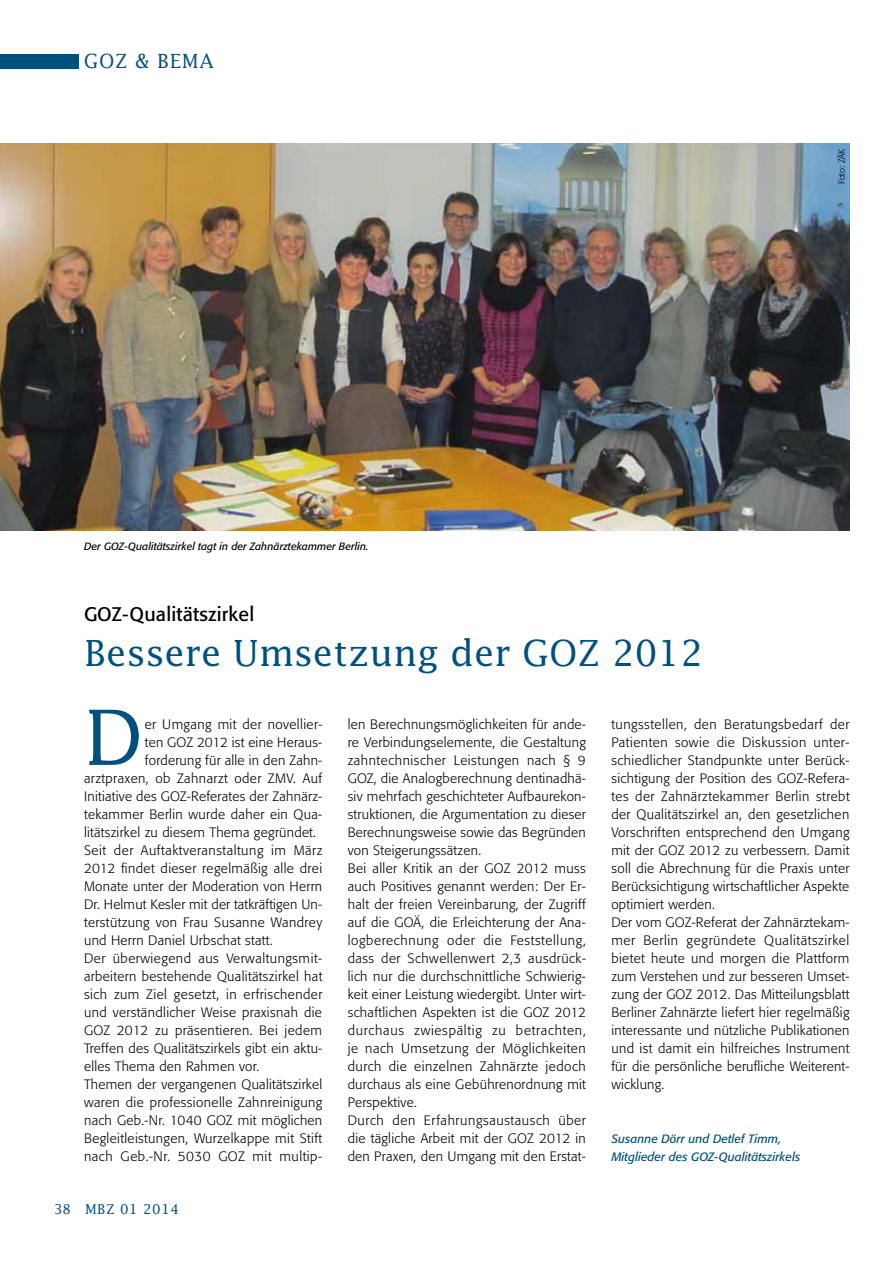
<style>
.page{position:relative;width:893px;height:1263px;background:#fff}
.page>*{position:absolute;margin:0;border:0;box-sizing:border-box;transform-origin:0 0}
.t1{font:76.2px "Lucida";color:#00507d}
.t2{font:36px "Lucida";color:#00507d}
.t3{font:19.5px "Formata";letter-spacing:.01em;color:#000}
.t4{font:19.5px "Lucida";letter-spacing:.04em;color:#00507d}
.t5{font:300 13.5px/18px "Formata";letter-spacing:.025em;color:#000}
.t6{font:13.5px "Lucida";letter-spacing:.04em;color:#00507d}
.t7{font:italic 12px/18px "Formata";color:#00507d}
.t8{font:italic 10.5px "Formata";color:#000}
.t9{font:300 9px "Formata";color:#000}
</style>
<div class="page">
<div style="left:0;top:54px;width:79px;height:14px;background:#00507d"></div>
<img style="left:0;top:143px;width:849px;height:388px">
<p class="t4" style="left:84px;top:49px;width:131px">GOZ &amp; BEMA</p>
<p class="t9" style="left:836px;top:184px;width:37px;rotate:-90deg">Foto: ZÄK</p>
<p class="t8" style="left:84px;top:540px;width:286px">Der GOZ-Qualitätszirkel tagt in der Zahnärztekammer Berlin.</p>
<p class="t3" style="left:84px;top:602px;width:172px">GOZ-Qualitätszirkel</p>
<p class="t2" style="left:84px;top:631px;width:621px">Bessere Umsetzung der GOZ 2012</p>
<p class="t1" style="left:84px;top:690px;width:61px">D</p>
<p class="t5" style="left:145px;top:715px;width:179px">er Umgang mit der novellier-</p>
<p class="t5" style="left:145px;top:733px;width:179px">ten GOZ 2012 ist eine Heraus-</p>
<p class="t5" style="left:145px;top:751px;width:179px">forderung für alle in den Zahn-</p>
<p class="t5" style="left:84px;top:769px;width:240px">arztpraxen, ob Zahnarzt oder ZMV. Auf</p>
<p class="t5" style="left:84px;top:787px;width:240px">Initiative des GOZ-Referates der Zahnärz-</p>
<p class="t5" style="left:84px;top:805px;width:240px">tekammer Berlin wurde daher ein Qua-</p>
<p class="t5" style="left:84px;top:823px;width:233px">litätszirkel zu diesem Thema gegründet.</p>
<p class="t5" style="left:84px;top:841px;width:240px">Seit der Auftaktveranstaltung im März</p>
<p class="t5" style="left:84px;top:859px;width:240px">2012 findet dieser regelmäßig alle drei</p>
<p class="t5" style="left:84px;top:877px;width:240px">Monate unter der Moderation von Herrn</p>
<p class="t5" style="left:84px;top:895px;width:239px">Dr. Helmut Kesler mit der tatkräftigen Un-</p>
<p class="t5" style="left:84px;top:913px;width:240px">terstützung von Frau Susanne Wandrey</p>
<p class="t5" style="left:84px;top:931px;width:190px">und Herrn Daniel Urbschat statt.</p>
<p class="t5" style="left:84px;top:949px;width:240px">Der überwiegend aus Verwaltungsmit-</p>
<p class="t5" style="left:84px;top:967px;width:240px">arbeitern bestehende Qualitätszirkel hat</p>
<p class="t5" style="left:84px;top:985px;width:240px">sich zum Ziel gesetzt, in erfrischender</p>
<p class="t5" style="left:84px;top:1003px;width:239px">und verständlicher Weise praxisnah die</p>
<p class="t5" style="left:84px;top:1021px;width:239px">GOZ 2012 zu präsentieren. Bei jedem</p>
<p class="t5" style="left:84px;top:1039px;width:240px">Treffen des Qualitätszirkels gibt ein aktu-</p>
<p class="t5" style="left:84px;top:1057px;width:177px">elles Thema den Rahmen vor.</p>
<p class="t5" style="left:84px;top:1075px;width:240px">Themen der vergangenen Qualitätszirkel</p>
<p class="t5" style="left:84px;top:1093px;width:240px">waren die professionelle Zahnreinigung</p>
<p class="t5" style="left:84px;top:1111px;width:240px">nach Geb.-Nr. 1040 GOZ mit möglichen</p>
<p class="t5" style="left:84px;top:1129px;width:240px">Begleitleistungen, Wurzelkappe mit Stift</p>
<p class="t5" style="left:84px;top:1147px;width:240px">nach Geb.-Nr. 5030 GOZ mit multip-</p>
<p class="t6" style="left:54px;top:1201px;width:126px">38 MBZ 01 2014</p>
<p class="t5" style="left:348px;top:715px;width:240px">len Berechnungsmöglichkeiten für ande&shy;re Verbindungselemente, die Gestaltung zahntechnischer Leistungen nach § 9<br>GOZ, die Analogberechnung dentinadhä&shy;siv mehrfach geschichteter Aufbaurekon&shy;struktionen, die Argumentation zu dieser Berechnungsweise sowie das Begründen von Steigerungssätzen.<br>Bei aller Kritik an der GOZ 2012 muss auch Positives genannt werden: Der Er&shy;halt der freien Vereinbarung, der Zugriff auf die GOÄ, die Erleichterung der Ana&shy;logberechnung oder die Feststellung, dass der Schwellenwert 2,3 ausdrück&shy;lich nur die durchschnittliche Schwierig&shy;keit einer Leistung wiedergibt. Unter wirt&shy;schaftlichen Aspekten ist die GOZ 2012 durchaus zwiespältig zu betrachten, je nach Umsetzung der Möglichkeiten durch die einzelnen Zahnärzte jedoch durchaus als eine Gebührenordnung mit Perspektive.<br>Durch den Erfahrungsaustausch über die tägliche Arbeit mit der GOZ 2012 in den Praxen, den Umgang mit den Erstat-</p>
<p class="t5" style="left:611px;top:715px;width:240px">tungsstellen, den Beratungsbedarf der Patienten sowie die Diskussion unter&shy;schiedlicher Standpunkte unter Berück&shy;sichtigung der Position des GOZ-Refera&shy;tes der Zahnärztekammer Berlin strebt der Qualitätszirkel an, den gesetzlichen Vorschriften entsprechend den Umgang mit der GOZ 2012 zu verbessern. Damit soll die Abrechnung für die Praxis unter Berücksichtigung wirtschaftlicher Aspekte optimiert werden.<br>Der vom GOZ-Referat der Zahnärztekam&shy;mer Berlin gegründete Qualitätszirkel bietet heute und morgen die Plattform zum Verstehen und zur besseren Umset&shy;zung der GOZ 2012. Das Mitteilungsblatt Berliner Zahnärzte liefert hier regelmäßig interessante und nützliche Publikationen und ist damit ein hilfreiches Instrument für die persönliche berufliche Weiterent&shy;wicklung.</p>
<p class="t7" style="left:611px;top:1130px;width:190px">Susanne Dörr und Detlef Timm,<br>Mitglieder des GOZ-Qualitätszirkels</p>
</div>
